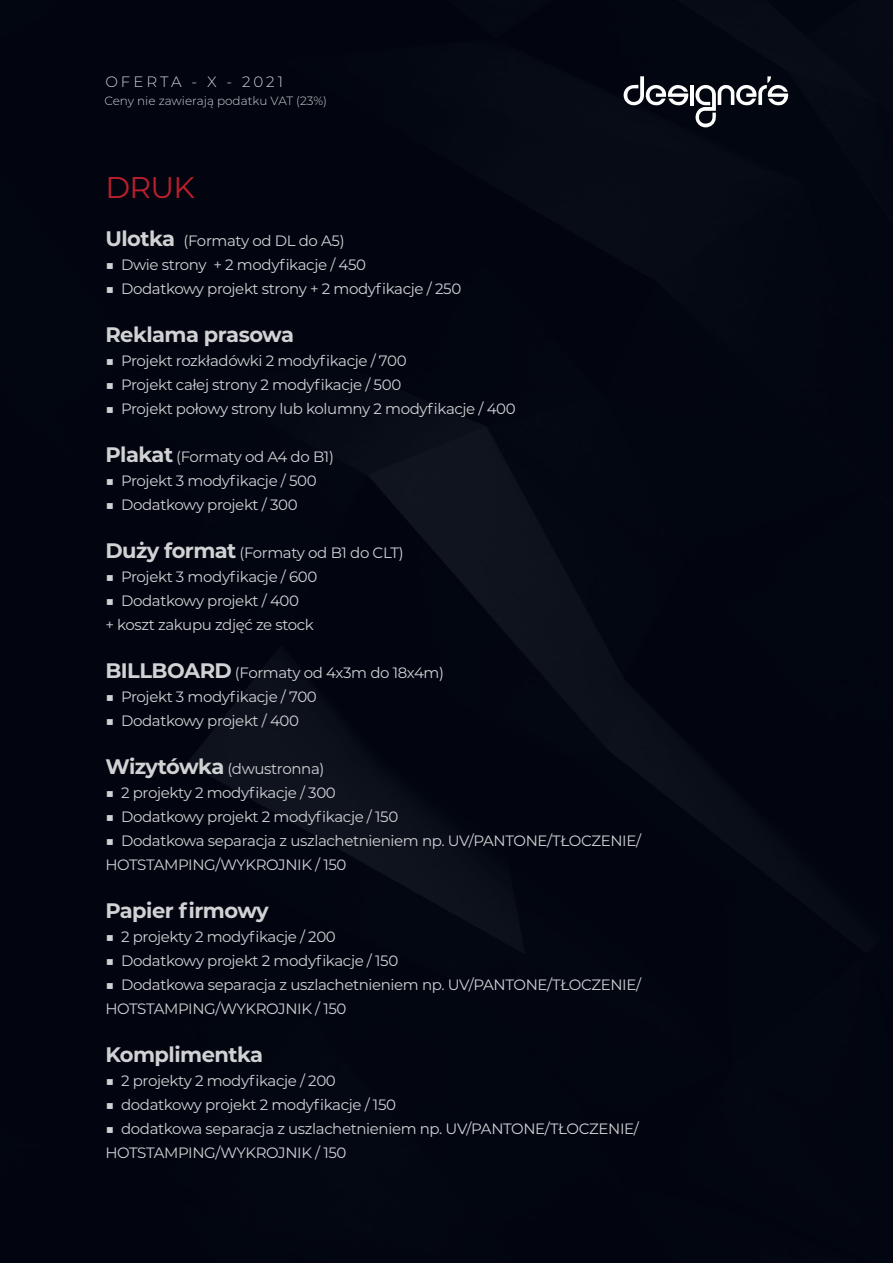
<style>
.page{position:relative;width:893px;height:1263px;background:#030816}
.page>*{position:absolute;margin:0;border:0;box-sizing:border-box;transform-origin:0 0}
.t1{font:30px "Montserrat";color:#bb1f2d}
.t2{font:700 21px "Montserrat";letter-spacing:-.025em;color:#d1d2d4}
.t3{font:15px/24px "Montserrat";letter-spacing:-.025em;color:#d1d2d4}
.t4{font:300 15px "Montserrat";letter-spacing:.2em;color:#d1d2d4}
.t5{font:300 12px "Montserrat";color:#d1d2d4}
.s1{font-weight:700;font-size:21px}
</style>
<div class="page">
<svg style="left:623px;top:76px;width:65px;height:30px"></svg>
<hr style="left:690px;top:85px;width:4px;height:20px;background:#fff">
<svg style="left:695px;top:76px;width:93px;height:51px"></svg>
<p class="t4" style="left:105px;top:72px;width:179px">OFERTA - X - 2021</p>
<p class="t5" style="left:104px;top:93px;width:224px">Ceny nie zawierają podatku VAT (23%)</p>
<h1 class="t1" style="left:105px;top:166px;width:91px">DRUK</h1>
<p class="t3" style="left:105px;top:228px;width:241px"><span class="s1">Ulotka</span> (Formaty od DL do A5)</p>
<p class="t3" style="left:105px;top:252px;width:262px">■ Dwie strony + 2 modyfikacje / 450</p>
<p class="t3" style="left:105px;top:276px;width:357px">■ Dodatkowy projekt strony + 2 modyfikacje / 250</p>
<h2 class="t2" style="left:105px;top:319px;width:190px">Reklama prasowa</h2>
<p class="t3" style="left:105px;top:348px;width:303px">■ Projekt rozkładówki 2 modyfikacje / 700</p>
<p class="t3" style="left:105px;top:372px;width:297px">■ Projekt całej strony 2 modyfikacje / 500</p>
<p class="t3" style="left:105px;top:396px;width:412px">■ Projekt połowy strony lub kolumny 2 modyfikacje / 400</p>
<p class="t3" style="left:105px;top:444px;width:230px"><span class="s1">Plakat</span> (Formaty od A4 do B1)</p>
<p class="t3" style="left:105px;top:468px;width:213px">■ Projekt 3 modyfikacje / 500</p>
<p class="t3" style="left:105px;top:492px;width:194px">■ Dodatkowy projekt / 300</p>
<p class="t3" style="left:105px;top:540px;width:300px"><span class="s1">Duży format</span> (Formaty od B1 do CLT)</p>
<p class="t3" style="left:105px;top:564px;width:214px">■ Projekt 3 modyfikacje / 600</p>
<p class="t3" style="left:105px;top:588px;width:210px">■ Dodatkowy projekt / 400<br>+ koszt zakupu zdjęć ze stock</p>
<p class="t3" style="left:105px;top:660px;width:340px"><span class="s1">BILLBOARD</span> (Formaty od 4x3m do 18x4m)</p>
<p class="t3" style="left:105px;top:684px;width:213px">■ Projekt 3 modyfikacje / 700</p>
<p class="t3" style="left:105px;top:708px;width:195px">■ Dodatkowy projekt / 400</p>
<p class="t3" style="left:105px;top:756px;width:221px"><span class="s1">Wizytówka</span> (dwustronna)</p>
<p class="t3" style="left:105px;top:780px;width:232px">■ 2 projekty 2 modyfikacje / 300</p>
<p class="t3" style="left:105px;top:804px;width:294px">■ Dodatkowy projekt 2 modyfikacje / 150</p>
<p class="t3" style="left:105px;top:828px;width:537px">■ Dodatkowa separacja z uszlachetnieniem np. UV/PANTONE/TŁOCZENIE/<br>HOTSTAMPING/WYKROJNIK / 150</p>
<h2 class="t2" style="left:105px;top:895px;width:165px">Papier firmowy</h2>
<p class="t3" style="left:105px;top:924px;width:232px">■ 2 projekty 2 modyfikacje / 200</p>
<p class="t3" style="left:105px;top:948px;width:294px">■ Dodatkowy projekt 2 modyfikacje / 150</p>
<p class="t3" style="left:105px;top:972px;width:537px">■ Dodatkowa separacja z uszlachetnieniem np. UV/PANTONE/TŁOCZENIE/<br>HOTSTAMPING/WYKROJNIK / 150</p>
<h2 class="t2" style="left:105px;top:1039px;width:159px">Komplimentka</h2>
<p class="t3" style="left:105px;top:1068px;width:232px">■ 2 projekty 2 modyfikacje / 200</p>
<p class="t3" style="left:105px;top:1092px;width:292px">■ dodatkowy projekt 2 modyfikacje / 150</p>
<p class="t3" style="left:105px;top:1116px;width:535px">■ dodatkowa separacja z uszlachetnieniem np. UV/PANTONE/TŁOCZENIE/<br>HOTSTAMPING/WYKROJNIK / 150</p>
</div>
